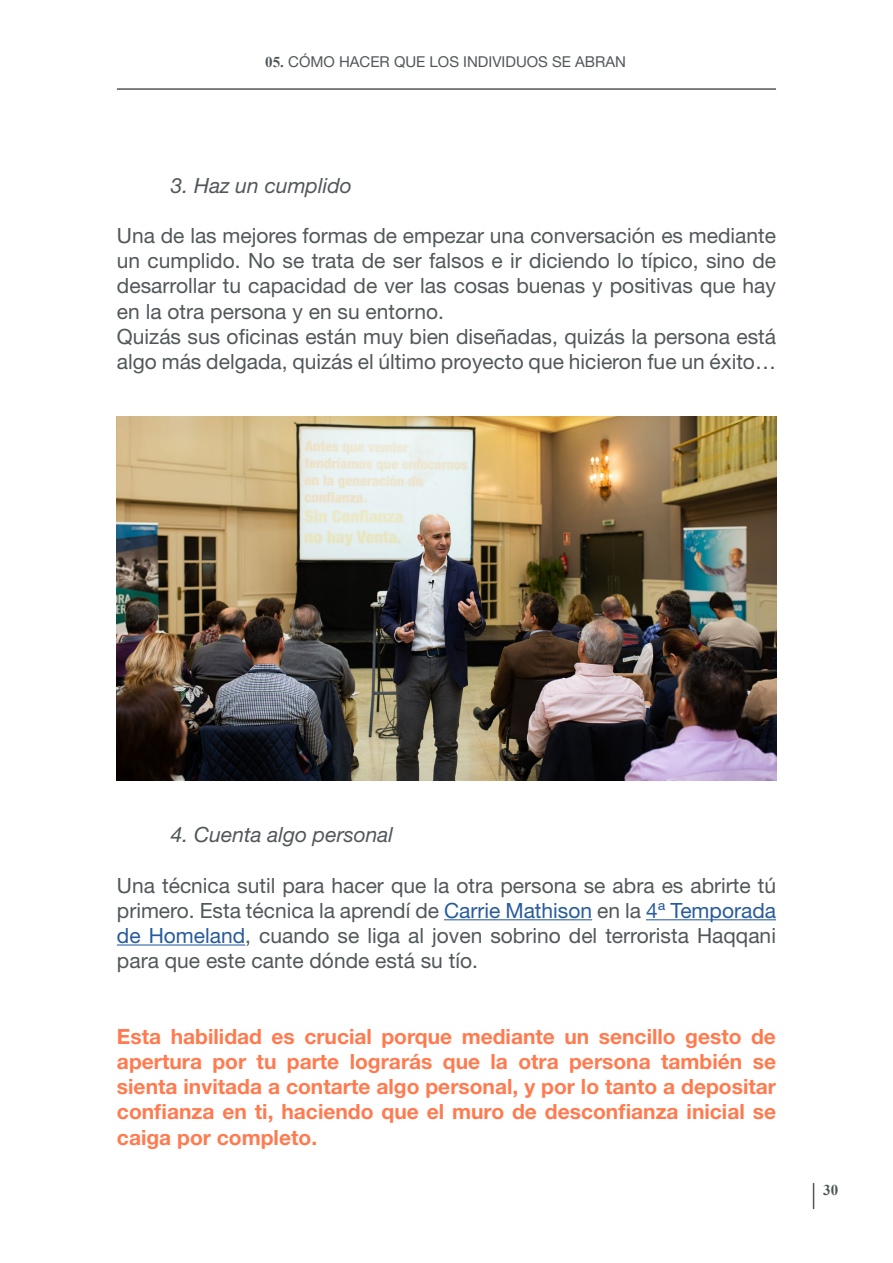
<style>
.page{position:relative;width:893px;height:1263px;background:#fff}
.page>*{position:absolute;margin:0;border:0;box-sizing:border-box;transform-origin:0 0}
.t1{font:21px/25.2px "Helvetica Neue LT Std";color:#51575a;text-align:justify}
.t2{font:700 21px/25.2px "Helvetica Neue LT Std";color:#ff7b4f;text-align:justify}
.t3{font:italic 21px "Helvetica Neue LT Std";color:#51575a}
.t4{font:15px "Helvetica Neue LT Std";color:#51575a}
.t5{font:700 15px "Times New Roman";color:#51575a}
.s1{font-family:"Times New Roman";font-weight:700}
.s2{color:#275b9b}
</style>
<div class="page">
<svg style="left:813px;top:1183px;width:1px;height:26px"></svg>
<hr style="left:117px;top:88px;width:659px;height:2px;background:#51575a">
<hr style="left:444px;top:919px;width:148px;height:1px;background:#275b9b">
<hr style="left:646px;top:919px;width:130px;height:1px;background:#275b9b">
<hr style="left:117px;top:944px;width:128px;height:1px;background:#275b9b">
<img style="left:117px;top:417px;width:659px;height:364px">
<p class="t4" style="left:265px;top:53px;width:362px"><span class="s1">05.</span> CÓMO HACER QUE LOS INDIVIDUOS SE ABRAN</p>
<p class="t3" style="left:171px;top:172px;width:182px">3. Haz un cumplido</p>
<p class="t1" style="left:117px;top:223px;width:661px;text-align:left">Una de las mejores formas de empezar una conversación es mediante un cumplido. No se trata de ser falsos e ir diciendo lo típico, sino de desarrollar tu capacidad de ver las cosas buenas y positivas que hay en la otra persona y en su entorno.<br>Quizás sus oficinas están muy bien diseñadas, quizás la persona está algo más delgada, quizás el último proyecto que hicieron fue un éxito…</p>
<p class="t3" style="left:171px;top:822px;width:224px">4. Cuenta algo personal</p>
<p class="t1" style="left:117px;top:872px;width:661px">Una técnica sutil para hacer que la otra persona se abra es abrirte tú primero. Esta técnica la aprendí de <span class="s2">Carrie Mathison</span> en la <span class="s2">4ª Temporada de Homeland</span>, cuando se liga al joven sobrino del terrorista Haqqani para que este cante dónde está su tío.</p>
<p class="t2" style="left:117px;top:1023px;width:661px">Esta habilidad es crucial porque mediante un sencillo gesto de apertura por tu parte lograrás que la otra persona también se sienta invitada a contarte algo personal, y por lo tanto a depositar confianza en ti, haciendo que el muro de desconfianza inicial se caiga por completo.</p>
<p class="t5" style="left:823px;top:1179px;width:16px">30</p>
</div>
